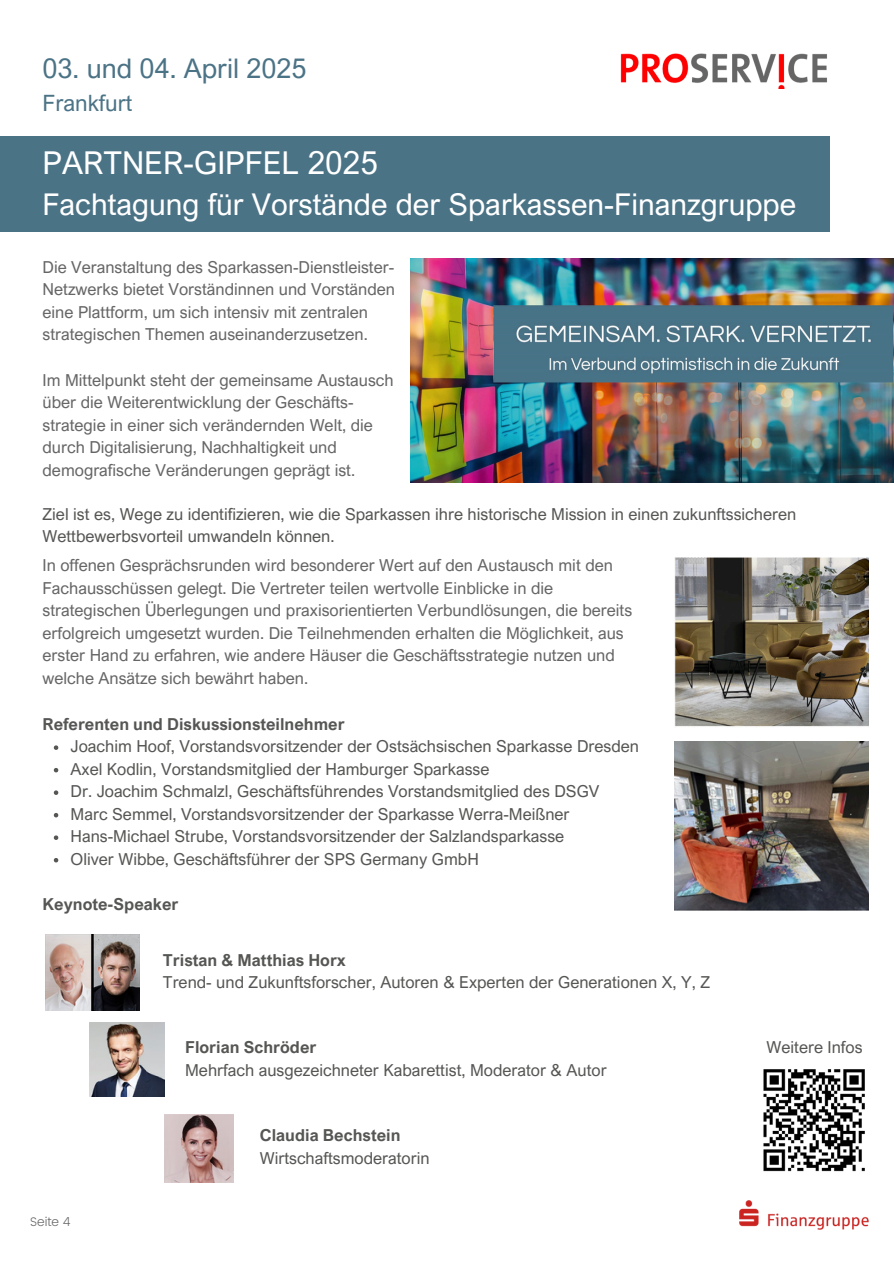
<style>
.page{position:relative;width:894px;height:1264px;background:#fff}
.page>*{position:absolute;margin:0;border:0;box-sizing:border-box;transform-origin:0 0}
.t1{font:31.5px "Arial Nova";color:#fff}
.t2{font:30px "Arial Nova";color:#fff}
.t3{font:27px "Arial Nova";color:#4b7386}
.t4{font:22.5px "Arial Nova";color:#4b7386}
.t5{font:16.5px/22.5px "Arial Nova";color:#666}
.t6{font:16.5px/22.5px "Arial Nova";color:#555754}
.t7{font:700 16.5px "Arial Nova";color:#555754}
.t8{font:300 12.45px "Poppins";color:#666}
.s1{font-weight:700}
</style>
<div class="page">
<div style="left:0;top:136px;width:829px;height:95px;background:#4b7386"></div>
<img style="left:620px;top:53px;width:207px;height:36px">
<img style="left:410px;top:259px;width:483px;height:224px">
<img style="left:674px;top:557px;width:194px;height:170px">
<img style="left:674px;top:742px;width:194px;height:168px">
<img style="left:45px;top:934px;width:95px;height:76px">
<img style="left:164px;top:1114px;width:69px;height:68px">
<img style="left:89px;top:1022px;width:76px;height:74px">
<img style="left:763px;top:1069px;width:102px;height:103px">
<svg style="left:54px;top:745px;width:4px;height:5px"></svg>
<svg style="left:54px;top:768px;width:4px;height:4px"></svg>
<svg style="left:54px;top:790px;width:4px;height:5px"></svg>
<svg style="left:54px;top:813px;width:4px;height:4px"></svg>
<svg style="left:54px;top:835px;width:4px;height:5px"></svg>
<svg style="left:54px;top:858px;width:4px;height:4px"></svg>
<img style="left:739px;top:1200px;width:129px;height:29px">
<h3 class="t3" style="left:43px;top:52px;width:265px">03. und 04. April 2025</h3>
<h3 class="t4" style="left:43px;top:89px;width:91px">Frankfurt</h3>
<h1 class="t1" style="left:43px;top:143px;width:337px">PARTNER-GIPFEL 2025</h1>
<h1 class="t2" style="left:43px;top:186px;width:755px">Fachtagung für Vorstände der Sparkassen-Finanzgruppe</h1>
<p class="t5" style="left:43px;top:255px;width:354px">Die Veranstaltung des Sparkassen-Dienstleister-Netzwerks bietet Vorständinnen und Vorständen eine Plattform, um sich intensiv mit zentralen strategischen Themen auseinanderzusetzen.</p>
<p class="t5" style="left:43px;top:368px;width:352px">Im Mittelpunkt steht der gemeinsame Austausch über die Weiterentwicklung der Geschäfts&shy;strategie in einer sich verändernden Welt, die durch Digitalisierung, Nachhaltigkeit und demografische Veränderungen geprägt ist.</p>
<p class="t6" style="left:43px;top:502px;width:755px">Ziel ist es, Wege zu identifizieren, wie die Sparkassen ihre historische Mission in einen zukunftssicheren<br>Wettbewerbsvorteil umwandeln können.</p>
<p class="t5" style="left:43px;top:554px;width:591px">In offenen Gesprächsrunden wird besonderer Wert auf den Austausch mit den Fachausschüssen gelegt. Die Vertreter teilen wertvolle Einblicke in die strategischen Überlegungen und praxisorientierten Verbundlösungen, die bereits erfolgreich umgesetzt wurden. Die Teilnehmenden erhalten die Möglichkeit, aus erster Hand zu erfahren, wie andere Häuser die Geschäftsstrategie nutzen und welche Ansätze sich bewährt haben.</p>
<h3 class="t7" style="left:43px;top:713px;width:303px">Referenten und Diskussionsteilnehmer</h3>
<p class="t6" style="left:71px;top:734px;width:569px">Joachim Hoof, Vorstandsvorsitzender der Ostsächsischen Sparkasse Dresden</p>
<h3 class="t6" style="left:71px;top:757px;width:420px">Axel Kodlin, Vorstandsmitglied der Hamburger Sparkasse</h3>
<h3 class="t6" style="left:71px;top:779px;width:530px">Dr. Joachim Schmalzl, Geschäftsführendes Vorstandsmitglied des DSGV</h3>
<h2 class="t6" style="left:71px;top:802px;width:500px">Marc Semmel, Vorstandsvorsitzender der Sparkasse Werra-Meißner</h2>
<p class="t6" style="left:71px;top:824px;width:495px">Hans-Michael Strube, Vorstandsvorsitzender der Salzlandsparkasse</p>
<p class="t6" style="left:71px;top:847px;width:409px">Oliver Wibbe, Geschäftsführer der SPS Germany GmbH</p>
<p class="t7" style="left:43px;top:893px;width:137px">Keynote-Speaker</p>
<h1 class="t8" style="left:30px;top:1214px;width:42px">Seite 4</h1>
<h2 class="t6" style="left:163px;top:948px;width:548px"><span class="s1">Tristan &amp; Matthias Horx<br></span>Trend- und Zukunftsforscher, Autoren &amp; Experten der Generationen X, Y, Z</h2>
<p class="t6" style="left:185px;top:1035px;width:423px"><span class="s1">Florian Schröder<br></span>Mehrfach ausgezeichneter Kabarettist, Moderator &amp; Autor</p>
<p class="t6" style="left:260px;top:1123px;width:171px"><span class="s1">Claudia Bechstein<br></span>Wirtschaftsmoderatorin</p>
<p class="t6" style="left:766px;top:1035px;width:97px">Weitere Infos</p>
</div>
